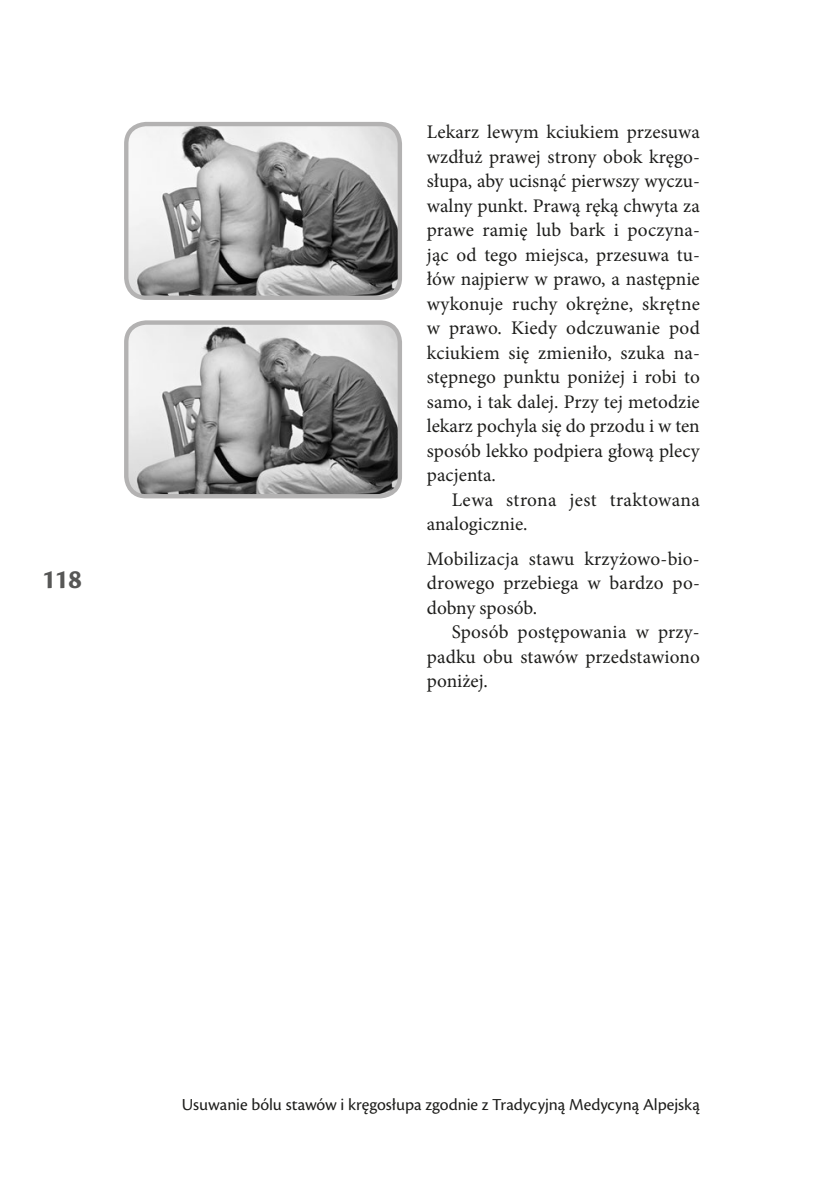
<style>
.page{position:relative;width:819px;height:1191px;background:#fff}
.page>*{position:absolute;margin:0;border:0;box-sizing:border-box;transform-origin:0 0}
.t1{font:700 28px "Cronos Pro";color:#575756}
.t2{font:19.25px/24.5px "Minion Pro";letter-spacing:.005em;color:#1d1d1b;text-align:justify}
.t3{font:17.5px "Cronos Pro";color:#1d1d1b}
</style>
<div class="page">
<img style="left:129px;top:127px;width:268px;height:168px">
<div style="left:124px;top:122px;width:278px;height:178px;border:4px solid #b3b2b2;border-radius:20px"></div>
<img style="left:129px;top:325px;width:270px;height:170px">
<div style="left:124px;top:320px;width:278px;height:178px;border:4px solid #b3b2b2;border-radius:20px"></div>
<h1 class="t1" style="left:42px;top:563px;width:42px">118</h1>
<p class="t2" style="left:427px;top:120px;width:274px">Lekarz lewym kciukiem przesuwa wzdłuż prawej strony obok kręgo&shy;słupa, aby ucisnąć pierwszy wyczu&shy;walny punkt. Prawą ręką chwyta za prawe ramię lub bark i poczyna&shy;jąc od tego miejsca, przesuwa tu&shy;łów najpierw w prawo, a następnie wykonuje ruchy okrężne, skrętne w prawo. Kiedy odczuwanie pod kciukiem się zmieniło, szuka na&shy;stępnego punktu poniżej i robi to samo, i tak dalej. Przy tej metodzie lekarz pochyla się do przodu i w ten sposób lekko podpiera głową plecy pacjenta.</p>
<p class="t2" style="left:427px;top:487px;width:274px;text-indent:25px">Lewa strona jest traktowana analogicznie.</p>
<p class="t2" style="left:427px;top:546px;width:274px">Mobilizacja stawu krzyżowo-bio&shy;drowego przebiega w bardzo po&shy;dobny sposób.</p>
<p class="t2" style="left:427px;top:620px;width:274px;text-indent:25px">Sposób postępowania w przy&shy;padku obu stawów przedstawiono poniżej.</p>
<p class="t3" style="left:182px;top:1094px;width:519px">Usuwanie bólu stawów i kręgosłupa zgodnie z Tradycyjną Medycyną Alpejską</p>
</div>
